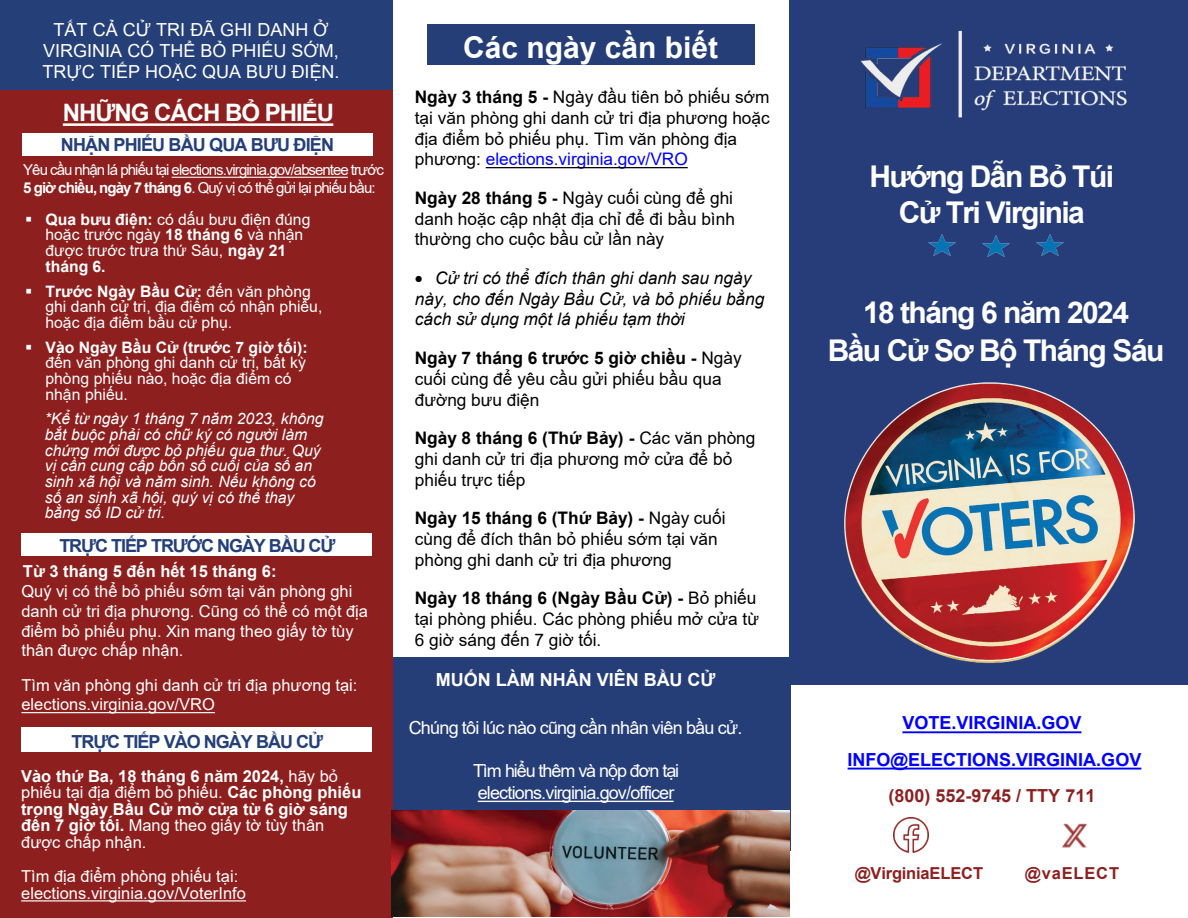
<style>
.page{position:relative;width:1188px;height:918px;background:#fff}
.page>*{position:absolute;margin:0;border:0;box-sizing:border-box;transform-origin:0 0}
.t1{font:700 30px/36px "Arial";letter-spacing:-.05em;color:#fff;text-align:center}
.t2{font:700 30px "Arial";color:#fff}
.t3{font:700 24px "Arial";letter-spacing:-.04em;color:#fff}
.t4{font:18px/21.6px "Arial";letter-spacing:-.04em;color:#fff}
.t5{font:18px/21px "Arial";color:#fff;text-align:center}
.t6{font:700 18px "Arial";letter-spacing:-.055em;color:#253f79}
.t7{font:700 18px "Arial";color:#00f}
.t8{font:700 18px "Arial";color:#fff}
.t9{font:700 18px "Arial";color:#8d2021}
.t10{font:17.25px/20.7px "Arial";color:#000}
.t11{font:italic 17.25px/20.7px "Arial";color:#000}
.t12{font:16.5px/19.8px "Arial";color:#fff}
.t13{font:700 16.5px/16.5px "Arial";color:#fff}
.t14{font:700 16.5px "Arial";letter-spacing:-.01em;color:#8d2020}
.t15{font:700 16.5px "Arial";letter-spacing:.05em;color:#8d2020}
.t16{font:15.75px/15.8px "Arial";color:#fff}
.t17{font:italic 15.75px/15.8px "Arial";color:#fff}
.t18{font:15px/18px "Arial";letter-spacing:-.06em;color:#fff}
.s1{font-weight:700}
.s2{font-weight:400}
.s3{color:#00f}
</style>
<div class="page">
<div style="left:790px;top:0;width:398px;height:685px;background:#273d79"></div>
<img style="left:844px;top:382px;width:291px;height:281px">
<img style="left:928px;top:235px;width:27px;height:20px">
<img style="left:982px;top:235px;width:27px;height:21px">
<img style="left:1036px;top:234px;width:27px;height:21px">
<img style="left:894px;top:818px;width:34px;height:35px">
<div style="left:427px;top:25px;width:327px;height:40px;background:#263e78"></div>
<div style="left:392px;top:657px;width:399px;height:193px;background:#263e78"></div>
<svg style="left:478px;top:801px;width:196px;height:1px"></svg>
<div style="left:0;top:83px;width:392px;height:835px;background:#8d201f"></div>
<svg style="left:63px;top:123px;width:270px;height:3px"></svg>
<svg style="left:21px;top:900px;width:225px;height:1px"></svg>
<svg style="left:172px;top:177px;width:176px;height:1px"></svg>
<div style="left:0;top:0;width:392px;height:90px;background:#253f79"></div>
<div style="left:22px;top:133px;width:351px;height:22px;background:#fff"></div>
<div style="left:21px;top:533px;width:351px;height:23px;background:#fff"></div>
<div style="left:21px;top:728px;width:351px;height:24px;background:#fff"></div>
<img style="left:392px;top:810px;width:398px;height:107px">
<img style="left:861px;top:30px;width:266px;height:88px">
<svg style="left:902px;top:731px;width:180px;height:2px"></svg>
<svg style="left:848px;top:768px;width:293px;height:2px"></svg>
<svg style="left:486px;top:167px;width:202px;height:1px"></svg>
<svg style="left:21px;top:712px;width:194px;height:1px"></svg>
<img style="left:1061px;top:823px;width:27px;height:25px">
<p class="t5" style="left:43px;top:19px;width:298px">TẤT CẢ CỬ TRI ĐÃ GHI DANH Ở<br>VIRGINIA CÓ THỂ BỎ PHIẾU SỚM,<br>TRỰC TIẾP HOẶC QUA BƯU ĐIỆN.</p>
<p class="t3" style="left:63px;top:96px;width:273px">NHỮNG CÁCH BỎ PHIẾU</p>
<p class="t6" style="left:61px;top:132px;width:275px">NHẬN PHIẾU BẦU QUA BƯU ĐIỆN</p>
<p class="t18" style="left:23px;top:161px;width:362px">Yêu cầu nhận lá phiếu tại elections.virginia.gov/absentee trước<br><span class="s1">5 giờ chiều, ngày 7 tháng 6</span>. Quý vị có thể gửi lại phiếu bầu:</p>
<p class="t16" style="left:46px;top:211px;width:266px;text-indent:-20px">▪ <span class="s1">Qua bưu điện:</span> có dấu bưu điện đúng hoặc trước ngày <span class="s1">18 tháng 6</span> và nhận được trước trưa thứ Sáu, <span class="s1">ngày 21 tháng 6.</span></p>
<p class="t16" style="left:46px;top:283px;width:278px;text-indent:-20px">▪ <span class="s1">Trước Ngày Bầu Cử:</span> đến văn phòng ghi danh cử tri, địa điểm có nhận phiếu, hoặc địa điểm bầu cử phụ.</p>
<p class="t16" style="left:46px;top:339px;width:264px;text-indent:-20px">▪ <span class="s1">Vào Ngày Bầu Cử (trước 7 giờ tối): </span>đến văn phòng ghi danh cử tri, bất kỳ phòng phiếu nào, hoặc địa điểm có nhận phiếu.</p>
<p class="t17" style="left:45px;top:411px;width:280px">*Kể từ ngày 1 tháng 7 năm 2023, không bắt buộc phải có chữ ký có người làm chứng mới được bỏ phiếu qua thư. Quý vị cần cung cấp bốn số cuối của số an sinh xã hội và năm sinh. Nếu không có số an sinh xã hội, quý vị có thể thay bằng số ID cử tri.</p>
<p class="t6" style="left:59px;top:533px;width:278px">TRỰC TIẾP TRƯỚC NGÀY BẦU CỬ</p>
<p class="t13" style="left:23px;top:563px;width:255px">Từ 3 tháng 5 đến hết 15 tháng 6:</p>
<p class="t12" style="left:21px;top:581px;width:348px">Quý vị có thể bỏ phiếu sớm tại văn phòng ghi danh cử tri địa phương. Cũng có thể có một địa điểm bỏ phiếu phụ. Xin mang theo giấy tờ tùy thân được chấp nhận.</p>
<p class="t12" style="left:21px;top:675px;width:338px">Tìm văn phòng ghi danh cử tri địa phương tại: elections.virginia.gov/VRO</p>
<p class="t6" style="left:71px;top:729px;width:253px">TRỰC TIẾP VÀO NGÀY BẦU CỬ</p>
<p class="t13" style="left:21px;top:768px;width:342px">Vào thứ Ba, 18 tháng 6 năm 2024, <span class="s2">hãy bỏ phiếu tại địa điểm bỏ phiếu.</span> Các phòng phiếu trong Ngày Bầu Cử mở cửa từ 6 giờ sáng đến 7 giờ tối. <span class="s2">Mang theo giấy tờ tùy thân được chấp nhận.</span></p>
<p class="t12" style="left:21px;top:868px;width:226px;line-height:16.4px">Tìm địa điểm phòng phiếu tại: elections.virginia.gov/VoterInfo</p>
<p class="t2" style="left:463px;top:26px;width:257px">Các ngày cần biết</p>
<p class="t10" style="left:415px;top:87px;width:356px"><span class="s1">Ngày 3 tháng 5 -</span> Ngày đầu tiên bỏ phiếu sớm tại văn phòng ghi danh cử tri địa phương hoặc địa điểm bỏ phiếu phụ. Tìm văn phòng địa phương: <span class="s3">elections.virginia.gov/VRO</span></p>
<p class="t10" style="left:415px;top:187px;width:322px;text-align:justify"><span class="s1">Ngày 28 tháng 5 -</span> Ngày cuối cùng để ghi danh hoặc cập nhật địa chỉ để đi bầu bình thường cho cuộc bầu cử lần này</p>
<p class="t11" style="left:415px;top:268px;width:351px">• Cử tri có thể đích thân ghi danh sau ngày này, cho đến Ngày Bầu Cử, và bỏ phiếu bằng cách sử dụng một lá phiếu tạm thời</p>
<p class="t10" style="left:415px;top:348px;width:329px"><span class="s1">Ngày 7 tháng 6 trước 5 giờ chiều -</span> Ngày cuối cùng để yêu cầu gửi phiếu bầu qua đường bưu điện</p>
<p class="t10" style="left:415px;top:428px;width:342px"><span class="s1">Ngày 8 tháng 6 (Thứ Bảy) -</span> Các văn phòng ghi danh cử tri địa phương mở cửa để bỏ phiếu trực tiếp</p>
<p class="t10" style="left:415px;top:508px;width:312px"><span class="s1">Ngày 15 tháng 6 (Thứ Bảy) -</span> Ngày cuối cùng để đích thân bỏ phiếu sớm tại văn phòng ghi danh cử tri địa phương</p>
<p class="t10" style="left:415px;top:588px;width:346px"><span class="s1">Ngày 18 tháng 6 (Ngày Bầu Cử) -</span> Bỏ phiếu tại phòng phiếu. Các phòng phiếu mở cửa từ<br>6 giờ sáng đến 7 giờ tối.</p>
<p class="t8" style="left:436px;top:667px;width:281px">MUỐN LÀM NHÂN VIÊN BẦU CỬ</p>
<p class="t4" style="left:409px;top:717px;width:335px">Chúng tôi lúc nào cũng cần nhân viên bầu cử.</p>
<p class="t4" style="left:473px;top:760px;width:208px">Tìm hiểu thêm và nộp đơn tại elections.virginia.gov/officer</p>
<p class="t1" style="left:869px;top:159px;width:246px">Hướng Dẫn Bỏ Túi<br>Cử Tri Virginia</p>
<p class="t1" style="left:863px;top:295px;width:267px">18 tháng 6 năm 2024</p>
<p class="t1" style="left:828px;top:333px;width:338px">Bầu Cử Sơ Bộ Tháng Sáu</p>
<p class="t7" style="left:902px;top:710px;width:181px">VOTE.VIRGINIA.GOV</p>
<p class="t7" style="left:848px;top:747px;width:295px">INFO@ELECTIONS.VIRGINIA.GOV</p>
<p class="t9" style="left:889px;top:783px;width:208px">(800) 552-9745 / TTY 711</p>
<p class="t14" style="left:855px;top:862px;width:130px">@VirginiaELECT</p>
<p class="t15" style="left:1025px;top:862px;width:96px">@vaELECT</p>
</div>
